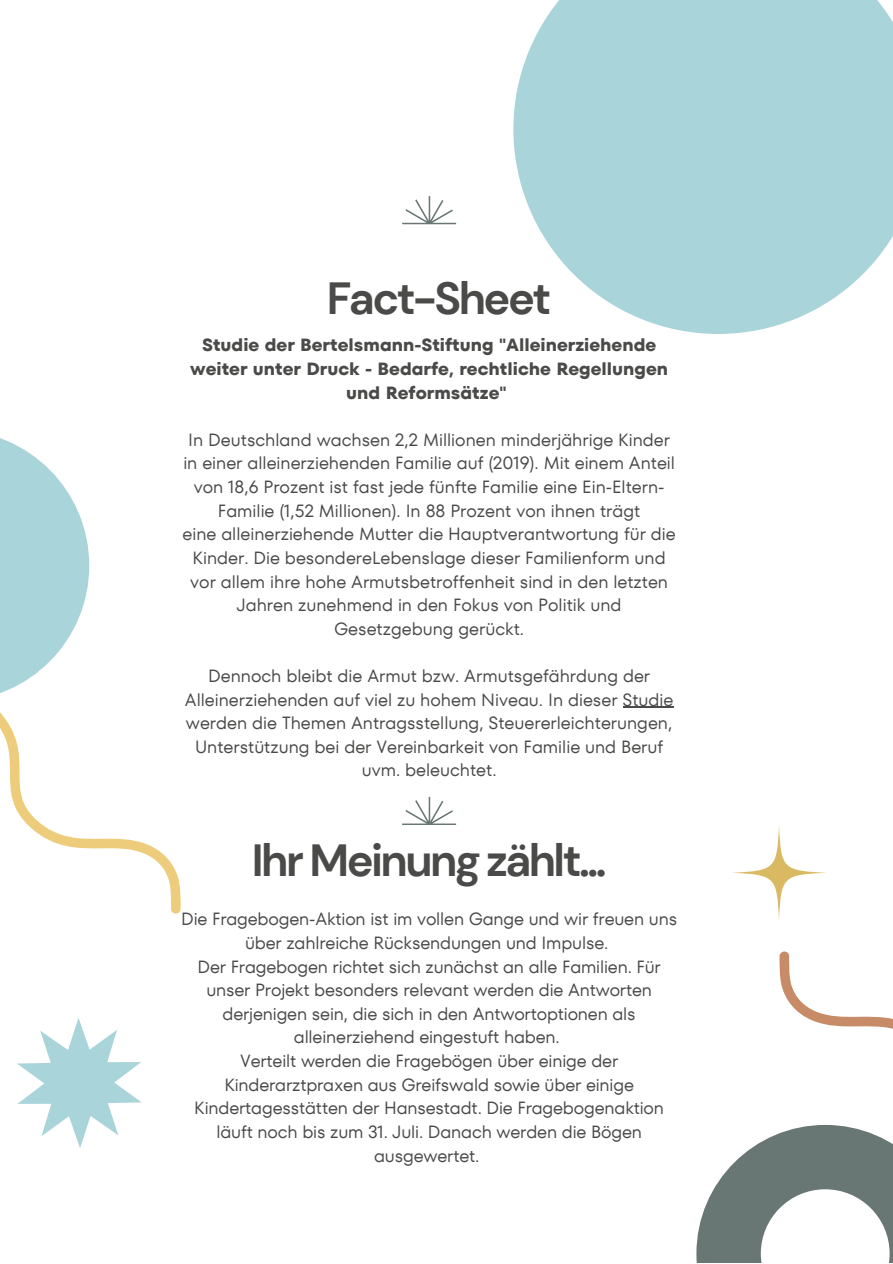
<style>
.page{position:relative;width:893px;height:1264px;background:#fff}
.page>*{position:absolute;margin:0;border:0;box-sizing:border-box;transform-origin:0 0}
.t1{font:700 45px "DM Sans";letter-spacing:-.055em;color:#4a4b49}
.t2{font:17.55px/23.5px "TT Fors";color:#4a4b49;text-align:center}
.t3{font:700 17.55px/23.5px "TT Fors";color:#4a4b49;text-align:center}
</style>
<div class="page">
<svg style="left:0;top:438px;width:181px;height:475px"></svg>
<svg style="left:402px;top:196px;width:54px;height:28px"></svg>
<svg style="left:17px;top:1018px;width:125px;height:130px"></svg>
<svg style="left:731px;top:825px;width:95px;height:95px"></svg>
<svg style="left:696px;top:951px;width:196px;height:311px"></svg>
<svg style="left:513px;top:0;width:379px;height:334px;background:#b3d9de"></svg>
<hr style="left:622px;top:706px;width:51px;height:2px;background:#4a4b49">
<svg style="left:402px;top:797px;width:54px;height:28px"></svg>
<p class="t1" style="left:326px;top:269px;width:226px">Fact-Sheet</p>
<p class="t3" style="left:190px;top:333px;width:479px">Studie der Bertelsmann-Stiftung "Alleinerziehende weiter unter Druck - Bedarfe, rechtliche Regellungen und Reformsätze"</p>
<p class="t2" style="left:183px;top:428px;width:493px">In Deutschland wachsen 2,2 Millionen minderjährige Kinder in einer alleinerziehenden Familie auf (2019). Mit einem Anteil von 18,6 Prozent ist fast jede fünfte Familie eine Ein-Eltern-Familie (1,52 Millionen). In 88 Prozent von ihnen trägt</p>
<p class="t2" style="left:182px;top:522px;width:495px">eine alleinerziehende Mutter die Hauptverantwortung für die Kinder. Die besondereLebenslage dieser Familienform und vor allem ihre hohe Armutsbetroffenheit sind in den letzten Jahren zunehmend in den Fokus von Politik und Gesetzgebung gerückt.</p>
<p class="t2" style="left:185px;top:664px;width:490px">Dennoch bleibt die Armut bzw. Armutsgefährdung der Alleinerziehenden auf viel zu hohem Niveau. In dieser Studie werden die Themen Antragsstellung, Steuererleichterungen, Unterstützung bei der Vereinbarkeit von Familie und Beruf uvm. beleuchtet.</p>
<p class="t1" style="left:252px;top:831px;width:356px">Ihr Meinung zählt...</p>
<p class="t2" style="left:181px;top:907px;width:497px">Die Fragebogen-Aktion ist im vollen Gange und wir freuen uns über zahlreiche Rücksendungen und Impulse.</p>
<p class="t2" style="left:197px;top:954px;width:465px">Der Fragebogen richtet sich zunächst an alle Familien. Für unser Projekt besonders relevant werden die Antworten derjenigen sein, die sich in den Antwortoptionen als alleinerziehend eingestuft haben.</p>
<p class="t2" style="left:194px;top:1049px;width:471px">Verteilt werden die Fragebögen über einige der Kinderarztpraxen aus Greifswald sowie über einige Kindertagesstätten der Hansestadt. Die Fragebogenaktion läuft noch bis zum 31. Juli. Danach werden die Bögen ausgewertet.</p>
</div>
